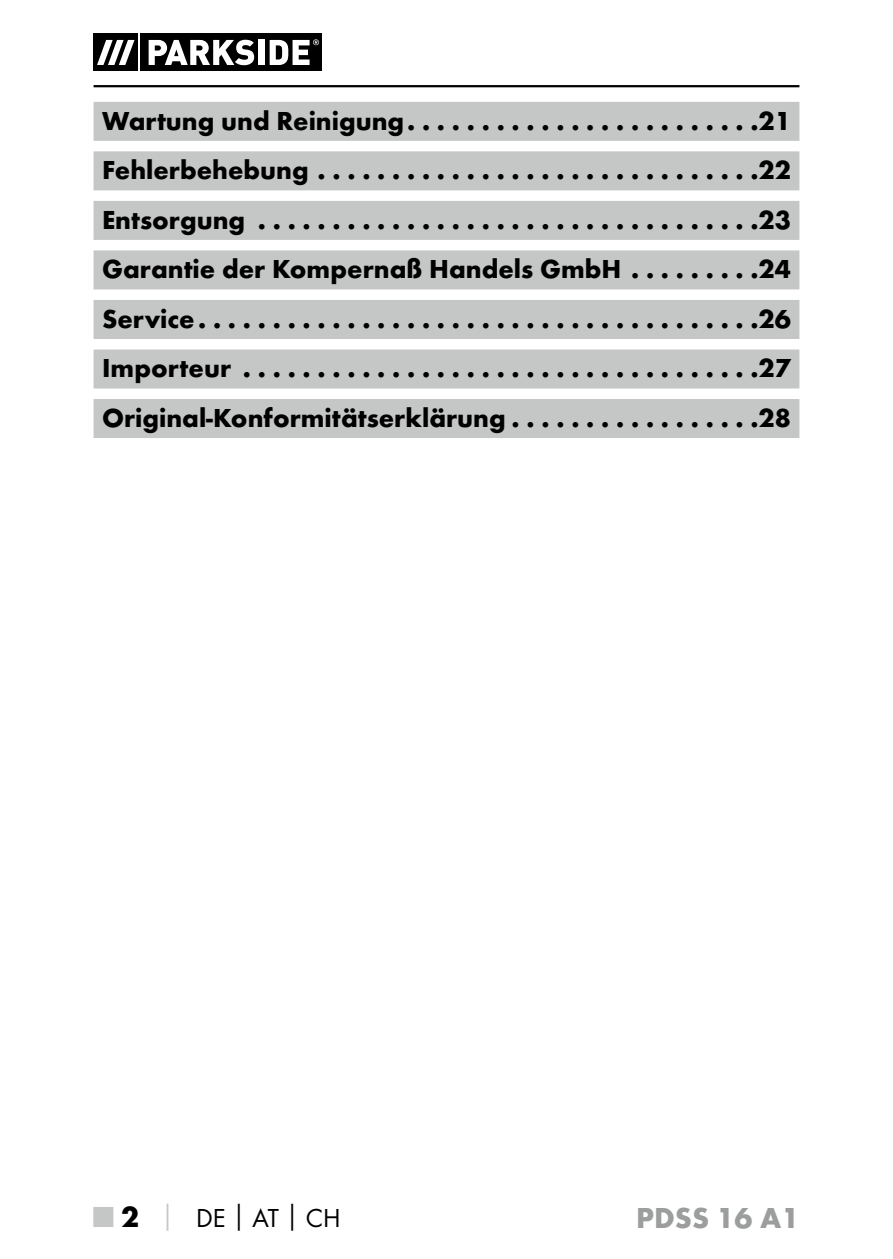
<style>
.page{position:relative;width:893px;height:1259px;background:#fff}
.page>*{position:absolute;margin:0;border:0;box-sizing:border-box;transform-origin:0 0}
.t1{font:700 30px "Futura";color:#9c9d9d}
.t2{font:700 27px/49.5px "Futura";color:#000;text-align:justify}
.t3{font:27px "Futura Boo";color:#000}
.s1{font-family:"Futura";font-weight:700;font-size:30px;color:#c5c6c6}
.s2{font-family:"Futura";font-weight:700;font-size:30px}
.s3{font-family:"Futura";font-weight:700;color:#c5c6c6}
.s4{font-family:"Futura";font-weight:700}
</style>
<div class="page">
<hr style="left:94px;top:85px;width:705px;height:2px;background:#000">
<div style="left:94px;top:34px;width:44px;height:37px;background:#000"></div>
<div style="left:141px;top:34px;width:181px;height:37px;background:#000"></div>
<svg style="left:97px;top:40px;width:37px;height:25px"></svg>
<svg style="left:149px;top:40px;width:105px;height:25px"></svg>
<div style="left:258px;top:40px;width:6px;height:25px;background:#fff"></div>
<svg style="left:270px;top:39px;width:49px;height:26px"></svg>
<div style="left:94px;top:102px;width:705px;height:39px;background:#c5c6c6"></div>
<div style="left:94px;top:151px;width:705px;height:39px;background:#c5c6c6"></div>
<div style="left:94px;top:201px;width:705px;height:39px;background:#c5c6c6"></div>
<div style="left:94px;top:250px;width:705px;height:39px;background:#c5c6c6"></div>
<div style="left:94px;top:300px;width:705px;height:39px;background:#c5c6c6"></div>
<div style="left:94px;top:349px;width:705px;height:39px;background:#c5c6c6"></div>
<div style="left:94px;top:399px;width:705px;height:39px;background:#c5c6c6"></div>
<p class="t2" style="left:102px;top:96px;width:690px">Wartung und Reinigung . . . . . . . . . . . . . . . . . . . . . . . 21<br>Fehlerbehebung . . . . . . . . . . . . . . . . . . . . . . . . . . . . . 22<br>Entsorgung . . . . . . . . . . . . . . . . . . . . . . . . . . . . . . . . . 23<br>Garantie der Kompernaß Handels GmbH . . . . . . . . 24<br>Service . . . . . . . . . . . . . . . . . . . . . . . . . . . . . . . . . . . . . 26<br>Importeur . . . . . . . . . . . . . . . . . . . . . . . . . . . . . . . . . . 27<br>Original-Konformitätserklärung . . . . . . . . . . . . . . . . 28</p>
<p class="t3" style="left:94px;top:1201px;width:248px"><span class="s1">■</span> <span class="s2">2</span> <span class="s3">│</span> DE<span class="s4">│</span>AT<span class="s4">│</span>CH</p>
<p class="t1" style="left:636px;top:1199px;width:165px">PDSS 16 A1</p>
</div>
